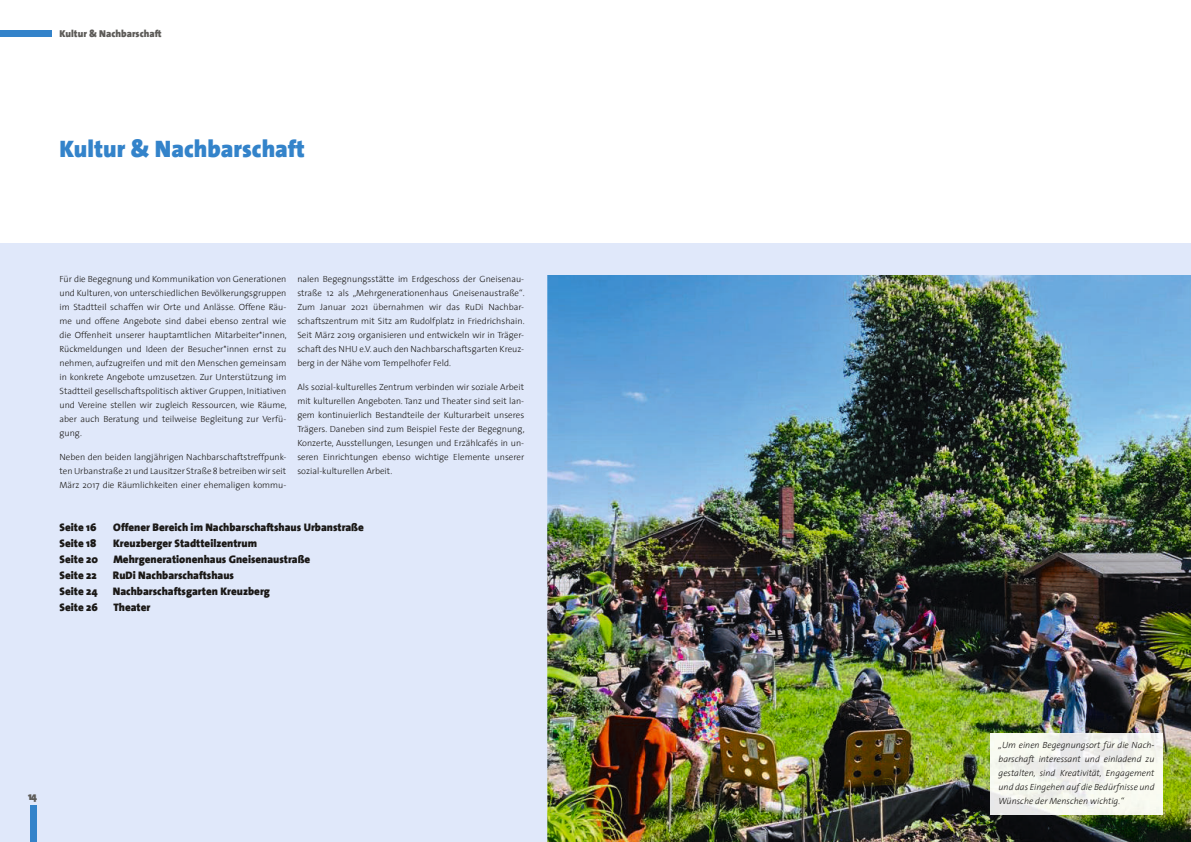
<style>
.page{position:relative;width:1191px;height:842px;background:#fff}
.page>*{position:absolute;margin:0;border:0;box-sizing:border-box;transform-origin:0 0}
.t1{font:900 24px "The Sans";color:#3383ca}
.t2{font:900 11px "The Sans";color:#1b1917}
.t3{font:900 11px "The Sans";color:#5d5b58}
.t4{font:900 10px "The Sans";color:#5d5b58}
.t5{font:300 9px/14px "The Sans";color:#1b1917;text-align:justify}
.t6{font:italic 300 9px/14px "The Sans";color:#1b1917;text-align:justify}
</style>
<div class="page">
<div style="left:0;top:244px;width:1191px;height:598px;background:#e0e8fa"></div>
<div style="left:30px;top:805px;width:7px;height:37px;background:#3383ca"></div>
<div style="left:0;top:30px;width:51px;height:7px;background:#3383ca"></div>
<img style="left:547px;top:275px;width:643px;height:567px">
<img style="left:990px;top:733px;width:172px;height:82px">
<p class="t4" style="left:60px;top:29px;width:104px">Kultur &amp; Nachbarschaft</p>
<h1 class="t1" style="left:60px;top:139px;width:247px">Kultur &amp; Nachbarschaft</h1>
<p class="t5" style="left:60px;top:272px;width:229px">Für die Begegnung und Kommunikation von Generationen und Kulturen, von unterschiedlichen Bevölkerungsgruppen im Stadtteil schaffen wir Orte und Anlässe. Offene Räu&shy;me und offene Angebote sind dabei ebenso zentral wie die Offenheit unserer hauptamtlichen Mitarbeiter*innen, Rückmeldungen und Ideen der Besucher*innen ernst zu nehmen, aufzugreifen und mit den Menschen gemeinsam in konkrete Angebote umzusetzen. Zur Unterstützung im Stadtteil gesellschaftspolitisch aktiver Gruppen, Initiativen und Vereine stellen wir zugleich Ressourcen, wie Räume, aber auch Beratung und teilweise Begleitung zur Verfü&shy;gung.</p>
<p class="t5" style="left:60px;top:450px;width:228px">Neben den beiden langjährigen Nachbarschaftstreffpunk&shy;ten Urbanstraße 21 und Lausitzer Straße 8 betreiben wir seit März 2017 die Räumlichkeiten einer ehemaligen kommu-</p>
<p class="t5" style="left:297px;top:272px;width:229px">nalen Begegnungsstätte im Erdgeschoss der Gneisenau&shy;straße 12 als „Mehrgenerationenhaus Gneisenaustraße“.<br>Zum Januar 2021 übernahmen wir das RuDi Nachbar&shy;schaftszentrum mit Sitz am Rudolfplatz in Friedrichshain.<br>Seit März 2019 organisieren und entwickeln wir in Träger&shy;schaft des NHU e.V. auch den Nachbarschaftsgarten Kreuz&shy;berg in der Nähe vom Tempelhofer Feld.</p>
<p class="t5" style="left:297px;top:379px;width:229px">Als sozial-kulturelles Zentrum verbinden wir soziale Arbeit mit kulturellen Angeboten. Tanz und Theater sind seit lan&shy;gem kontinuierlich Bestandteile der Kulturarbeit unseres Trägers. Daneben sind zum Beispiel Feste der Begegnung, Konzerte, Ausstellungen, Lesungen und Erzählcafés in un&shy;seren Einrichtungen ebenso wichtige Elemente unserer sozial-kulturellen Arbeit.</p>
<p class="t2" style="left:60px;top:523px;width:38px">Seite 16</p>
<p class="t2" style="left:113px;top:523px;width:252px">Offener Bereich im Nachbarschaftshaus Urbanstraße</p>
<p class="t2" style="left:60px;top:539px;width:38px">Seite 18</p>
<p class="t2" style="left:113px;top:539px;width:145px">Kreuzberger Stadtteilzentrum</p>
<p class="t2" style="left:60px;top:555px;width:40px">Seite 20</p>
<p class="t2" style="left:113px;top:555px;width:198px">Mehrgenerationenhaus Gneisenaustraße</p>
<p class="t2" style="left:60px;top:571px;width:39px">Seite 22</p>
<p class="t2" style="left:113px;top:571px;width:123px">RuDi Nachbarschaftshaus</p>
<p class="t2" style="left:60px;top:587px;width:40px">Seite 24</p>
<p class="t2" style="left:113px;top:587px;width:159px">Nachbarschaftsgarten Kreuzberg</p>
<p class="t2" style="left:60px;top:603px;width:40px">Seite 26</p>
<p class="t2" style="left:113px;top:603px;width:39px">Theater</p>
<p class="t3" style="left:28px;top:791px;width:10px">14</p>
<p class="t6" style="left:998px;top:739px;width:157px">„Um einen Begegnungsort für die Nach&shy;barschaft interessant und einladend zu gestalten, sind Kreativität, Engagement und das Eingehen auf die Bedürfnisse und Wünsche der Menschen wichtig.“</p>
</div>
